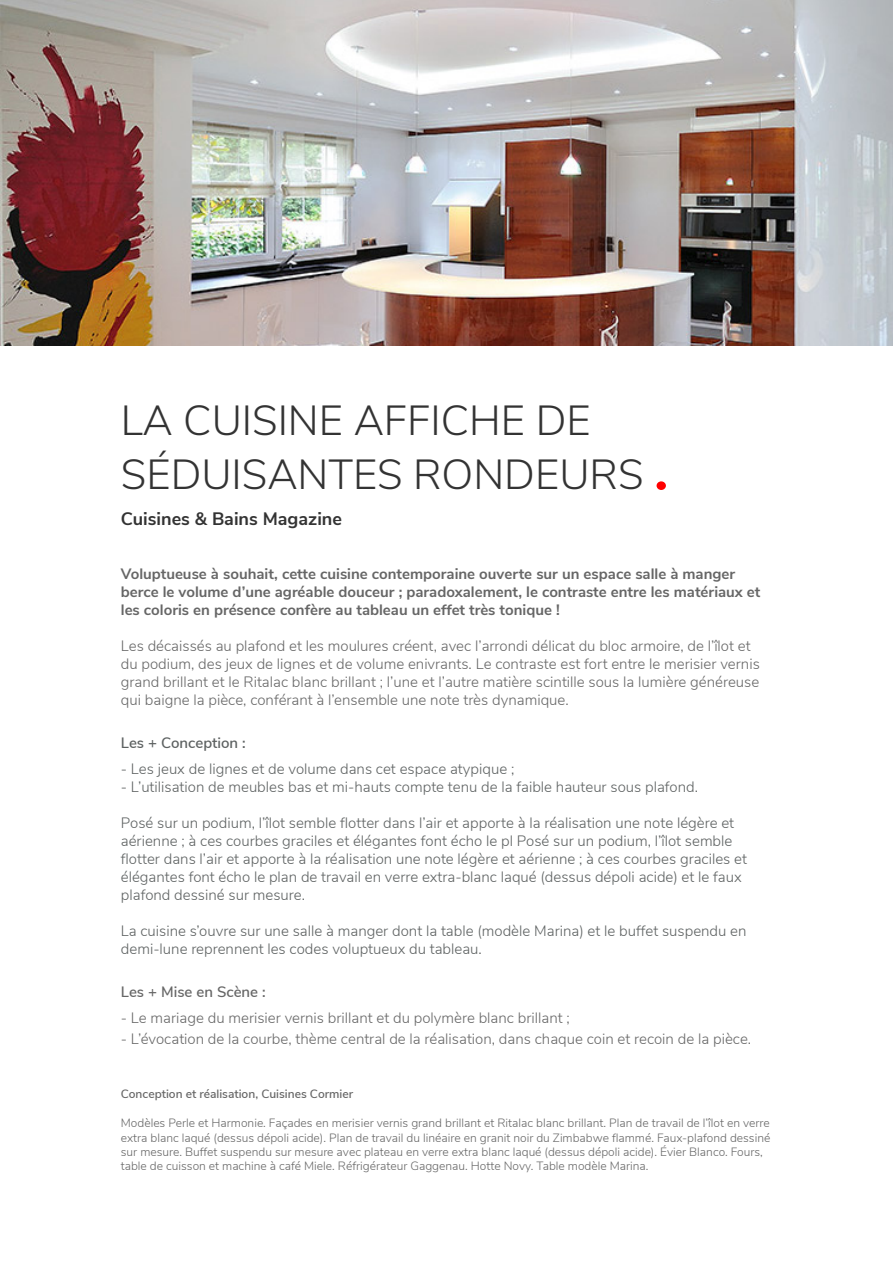
<style>
.page{position:relative;width:893px;height:1263px;background:#fff}
.page>*{position:absolute;margin:0;border:0;box-sizing:border-box;transform-origin:0 0}
.t1{font:300 42px/54px "Nunito Sans";color:#333}
.t2{font:700 18px "Nunito Sans";color:#333}
.t3{font:300 15px/18px "Nunito Sans";color:#5d6161}
.t4{font:300 15px/18px "Nunito Sans";color:#666}
.t5{font:700 15px/18px "Nunito Sans";color:#666}
.t6{font:600 15px "Nunito Sans";color:#666}
.t7{font:600 15px "Nunito Sans";color:#5d6161}
.t8{font:300 12px/14.4px "Nunito Sans";color:#666}
.t9{font:600 12px "Nunito Sans";color:#666}
</style>
<div class="page">
<div style="left:657px;top:481px;width:9px;height:9px;background:#f00;border-radius:50%"></div>
<img style="left:0;top:0;width:893px;height:346px">
<p class="t1" style="left:121px;top:391px;width:524px">LA CUISINE AFFICHE DE<br>SÉDUISANTES RONDEURS</p>
<p class="t2" style="left:121px;top:505px;width:223px">Cuisines &amp; Bains Magazine</p>
<p class="t5" style="left:121px;top:564px;width:641px">Voluptueuse à souhait, cette cuisine contemporaine ouverte sur un espace salle à manger berce le volume d’une agréable douceur ; paradoxalement, le contraste entre les matériaux et les coloris en présence confère au tableau un effet très tonique !</p>
<p class="t4" style="left:121px;top:636px;width:640px">Les décaissés au plafond et les moulures créent, avec l’arrondi délicat du bloc armoire, de l’îlot et du podium, des jeux de lignes et de volume enivrants. Le contraste est fort entre le merisier vernis grand brillant et le Ritalac blanc brillant ; l’une et l’autre matière scintille sous la lumière généreuse qui baigne la pièce, conférant à l’ensemble une note très dynamique.</p>
<p class="t7" style="left:121px;top:732px;width:126px">Les + Conception :</p>
<p class="t3" style="left:121px;top:759px;width:395px">- Les jeux de lignes et de volume dans cet espace atypique ;</p>
<p class="t3" style="left:121px;top:777px;width:579px">- L’utilisation de meubles bas et mi-hauts compte tenu de la faible hauteur sous plafond.</p>
<p class="t3" style="left:121px;top:813px;width:628px">Posé sur un podium, l’îlot semble flotter dans l’air et apporte à la réalisation une note légère et aérienne ; à ces courbes graciles et élégantes font écho le pl Posé sur un podium, l’îlot semble flotter dans l’air et apporte à la réalisation une note légère et aérienne ; à ces courbes graciles et élégantes font écho le plan de travail en verre extra-blanc laqué (dessus dépoli acide) et le faux plafond dessiné sur mesure.</p>
<p class="t3" style="left:121px;top:921px;width:627px">La cuisine s’ouvre sur une salle à manger dont la table (modèle Marina) et le buffet suspendu en demi-lune reprennent les codes voluptueux du tableau.</p>
<p class="t6" style="left:121px;top:981px;width:146px">Les + Mise en Scène :</p>
<p class="t4" style="left:121px;top:1008px;width:450px">- Le mariage du merisier vernis brillant et du polymère blanc brillant ;</p>
<p class="t4" style="left:121px;top:1029px;width:632px">- L’évocation de la courbe, thème central de la réalisation, dans chaque coin et recoin de la pièce.</p>
<p class="t9" style="left:121px;top:1085px;width:234px">Conception et réalisation, Cuisines Cormier</p>
<p class="t8" style="left:121px;top:1115px;width:651px">Modèles Perle et Harmonie. Façades en merisier vernis grand brillant et Ritalac blanc brillant. Plan de travail de l’îlot en verre extra blanc laqué (dessus dépoli acide). Plan de travail du linéaire en granit noir du Zimbabwe flammé. Faux-plafond dessiné sur mesure. Buffet suspendu sur mesure avec plateau en verre extra blanc laqué (dessus dépoli acide). Évier Blanco. Fours, table de cuisson et machine à café Miele. Réfrigérateur Gaggenau. Hotte Novy. Table modèle Marina.</p>
</div>
